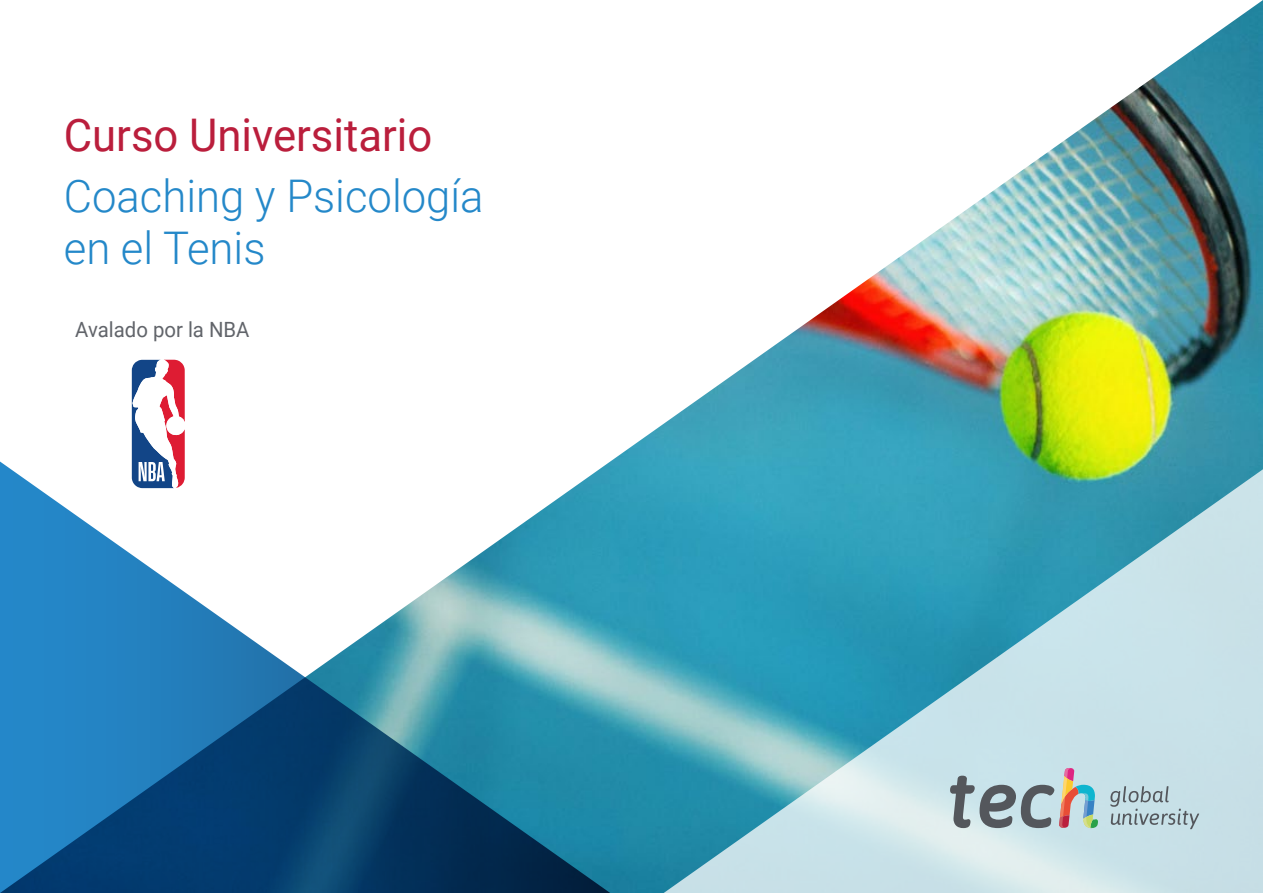
<style>
.page{position:relative;width:1263px;height:893px;background:#fff}
.page>*{position:absolute;margin:0;border:0;box-sizing:border-box;transform-origin:0 0}
.t1{font:300 45px/52.5px "Roboto";color:#2488c9}
.t2{font:45px "Roboto";color:#ba1e3c}
.t3{font:21px "Roboto";color:#61646a}
</style>
<div class="page">
<img style="left:131px;top:0;width:1132px;height:454px">
<svg style="left:0;top:446px;width:640px;height:447px"></svg>
<svg style="left:634px;top:454px;width:629px;height:439px;background:#77bccb"></svg>
<svg style="left:132px;top:360px;width:53px;height:128px"></svg>
<svg style="left:1110px;top:786px;width:89px;height:43px;background:#b2c7ce"></svg>
<svg style="left:950px;top:768px;width:148px;height:60px;background:#a6b3b7"></svg>
<p class="t2" style="left:64px;top:103px;width:370px">Curso Universitario</p>
<p class="t1" style="left:64px;top:168px;width:421px">Coaching y Psicología en el Tenis</p>
<p class="t3" style="left:75px;top:315px;width:176px">Avalado por la NBA</p>
</div>
